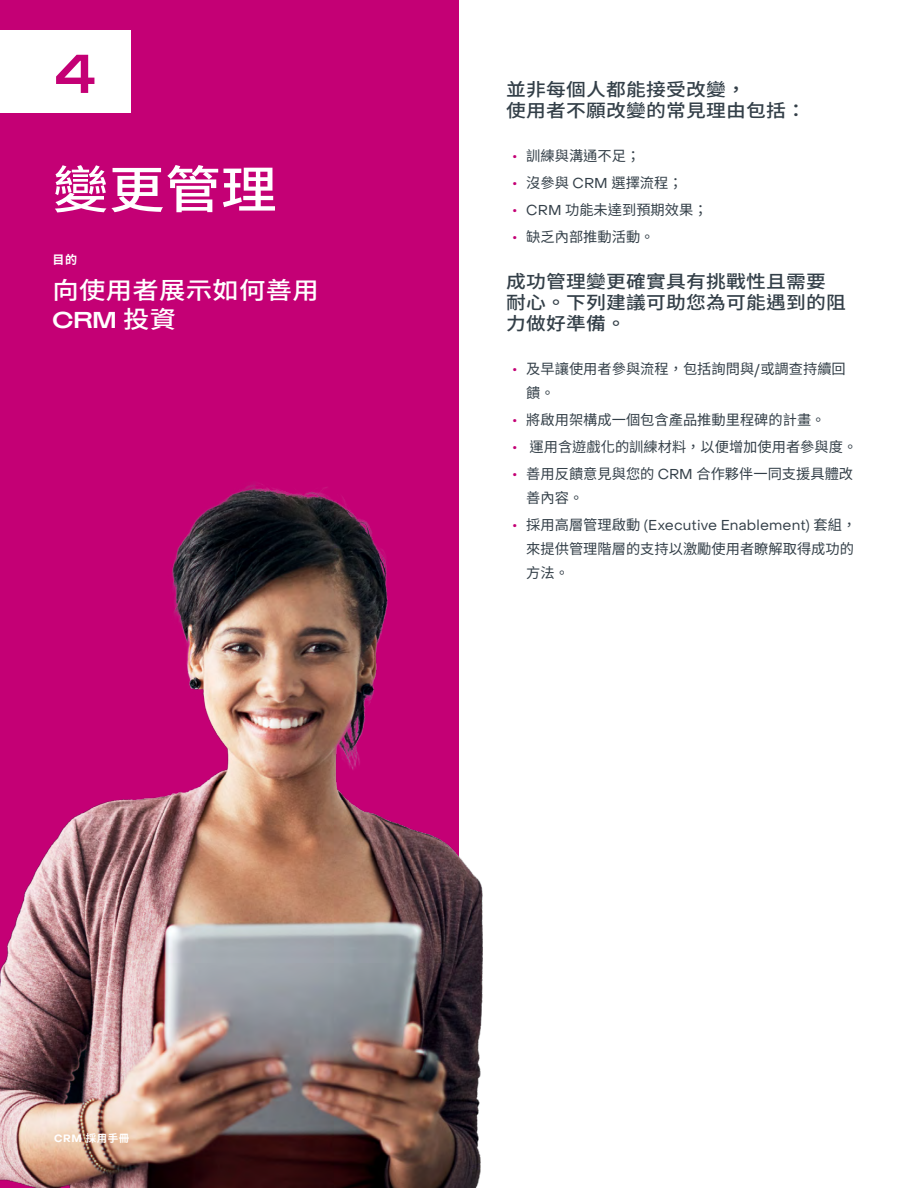
<style>
.page{position:relative;width:918px;height:1188px;background:#fff}
.page>*{position:absolute;margin:0;border:0;box-sizing:border-box;transform-origin:0 0}
.t1{font:500 57px "Gustavo";color:#c40075}
.t2{font:500 51px "Noto Sans CJ Ktc";color:#fff;scale:1.1 1}
.t3{font:500 24px "Noto Sans CJ Ktc";letter-spacing:.01em;color:#fff;scale:1.1 1}
.t4{font:500 24px "Gustavo";color:#fff;scale:1.1 1}
.t5{font:500 18px/21px "Noto Sans CJ Ktc";letter-spacing:.01em;color:#333f48;scale:1.1 1}
.t6{font:14.25px/24px "Noto Sans CJ Ktc";color:#333f48}
.t7{font:14.25px "Object Sans";letter-spacing:.01em;color:#333f48}
.t8{font:700 12px "Noto Sans CJ Ktc";color:#fff}
.t9{font:700 10.5px "Noto Sans CJ Ktc";color:#fff}
.s1{font-family:"Noto Sans CJ Ktc"}
.s2{font-family:"Object Sans";font-weight:700;color:#c40075}
.s3{font-family:"Object Sans"}
.s4{font-family:"Object Sans Variable"}
.s5{font-weight:700;color:#c40075}
</style>
<div class="page">
<div style="left:0;top:0;width:459px;height:1188px;background:#c40075"></div>
<div style="left:0;top:30px;width:130px;height:83px;background:#fff"></div>
<img style="left:0;top:483px;width:483px;height:705px">
<h1 class="t1" style="left:55px;top:41px;width:41px">4</h1>
<h2 class="t2" style="left:53px;top:161px;width:205px">變更管理</h2>
<p class="t8" style="left:53px;top:253px;width:26px">目的</p>
<h3 class="t3" style="left:53px;top:277px;width:244px">向使用者展示如何善用</h3>
<h3 class="t4" style="left:53px;top:306px;width:114px">CRM <span class="s1">投資</span></h3>
<p class="t5" style="left:506px;top:79px;width:274px">並非每個人都能接受改變，<br>使用者不願改變的常見理由包括：</p>
<p class="t6" style="left:513px;top:144px;width:129px"><span class="s2">•</span> 訓練與溝通不足；</p>
<p class="t6" style="left:513px;top:171px;width:171px"><span class="s2">•</span> 沒參與 <span class="s3">CRM</span> 選擇流程；</p>
<p class="t6" style="left:513px;top:198px;width:196px"><span class="s2">•</span> <span class="s3">CRM</span> 功能未達到預期效果；</p>
<p class="t6" style="left:513px;top:225px;width:143px"><span class="s2">•</span> 缺乏內部推動活動。</p>
<p class="t5" style="left:506px;top:271px;width:310px">成功管理變更確實具有挑戰性且需要耐心。下列建議可助您為可能遇到的阻力做好準備。</p>
<p class="t6" style="left:526px;top:357px;width:321px;text-indent:-13px"><span class="s2">•</span> 及早讓使用者參與流程，包括詢問與<span class="s3">/</span>或調查持續回饋。</p>
<p class="t6" style="left:513px;top:408px;width:314px"><span class="s2">•</span> 將啟用架構成一個包含產品推動里程碑的計畫。</p>
<p class="t6" style="left:513px;top:435px;width:346px"><span class="s2">•</span> 運用含遊戲化的訓練材料，以便增加使用者參與度。</p>
<p class="t6" style="left:526px;top:462px;width:328px;text-indent:-13px"><span class="s2">•</span> 善用反饋意見與您的 <span class="s4">CRM</span> 合作夥伴一同支援具體改善內容。</p>
<p class="t7" style="left:513px;top:516px;width:345px"><span class="s5">•</span> <span class="s1">採用高層管理啟動</span> (Executive Enablement) <span class="s1">套組，</span></p>
<p class="t6" style="left:526px;top:537px;width:329px">來提供管理階層的支持以激勵使用者瞭解取得成功的方法。</p>
<p class="t9" style="left:54px;top:1133px;width:77px"><span class="s3">CRM</span> 採用手冊</p>
</div>
